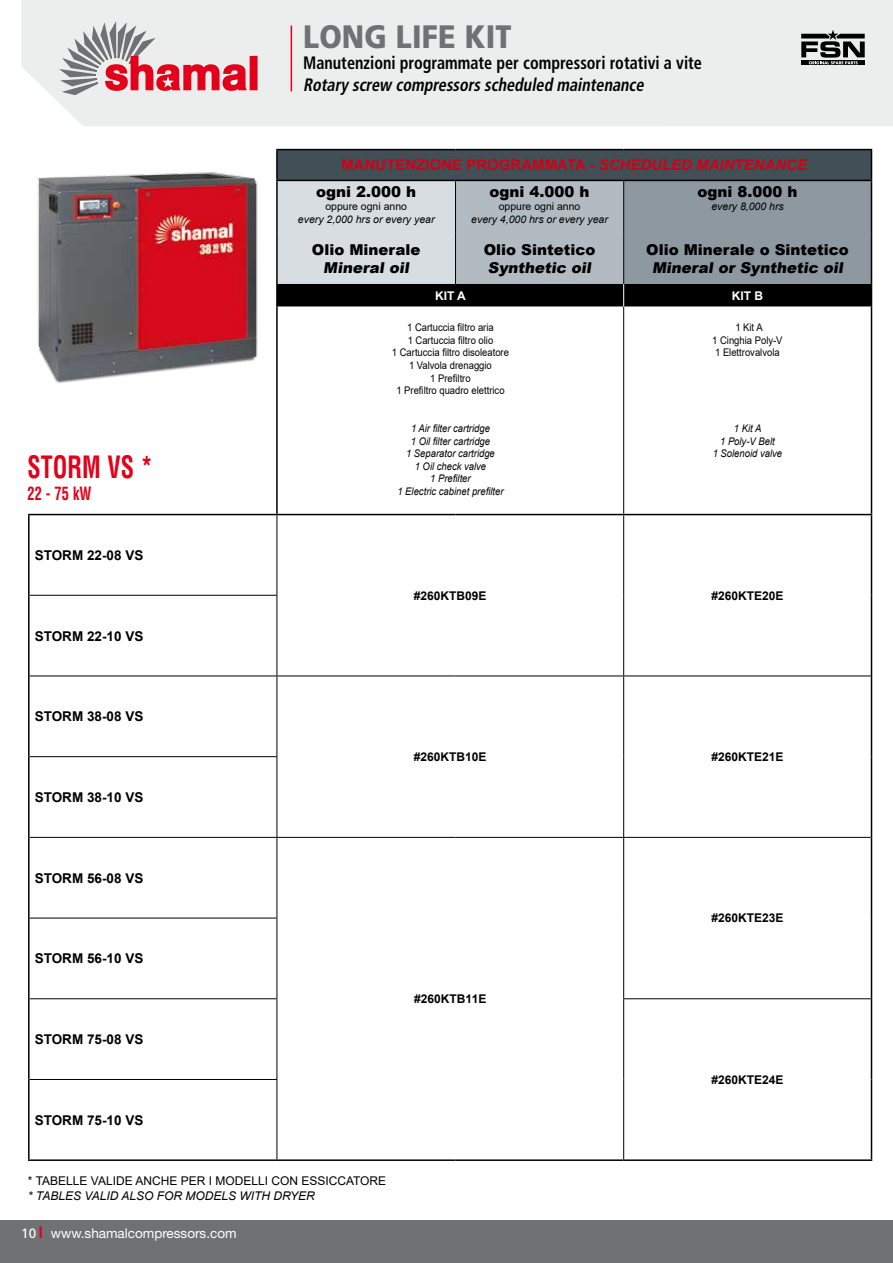
<style>
.page{position:relative;width:893px;height:1263px;background:#fff}
.page>*{position:absolute;margin:0;border:0;box-sizing:border-box;transform-origin:0 0}
.t1{font:900 32.4px "Frutiger LT Std";letter-spacing:.005em;color:#707172;scale:.89 1}
.t2{font:700 condensed 30px "Helvetica LT Std";color:#e2001a;scale:.8 1}
.t3{font:700 condensed 18px "Frutiger LT Std";color:#000;scale:.9 1}
.t4{font:italic 700 condensed 18px "Frutiger LT Std";color:#000;scale:.9 1}
.t5{font:700 condensed 18px "Helvetica LT Std";color:#e2001a;scale:.8 1}
.t6{font:900 15px/18px "Arial";color:#000;text-align:center}
.t7{font:700 15px/26.8px "Arial";color:#d10019}
.t8{font:700 13.5px "Arial";color:#000}
.t9{font:13.5px "Helvetica Neue LT Std";color:#fff}
.t10{font:700 12px "Arial";color:#000}
.t11{font:12px "Arial";color:#000}
.t12{font:italic 12px "Arial";color:#000}
.t13{font:700 12px "Arial";color:#fff}
.t14{font:10.5px/12.6px "Arial";color:#000;text-align:center;scale:.9 1}
.t15{font:italic 10.5px/12.6px "Arial";color:#000;text-align:center;scale:.9 1}
.t16{font:italic 10.5px "Arial";color:#000}
.t17{font:10.5px "Arial";color:#000}
.s1{font-style:italic}
.s2{font-weight:900;color:#000}
.s3{font-family:"Frutiger LT Std"}
.s4{font-weight:700;font-size:16.5px;color:#e2001a}
</style>
<div class="page">
<div style="left:21px;top:0;width:647px;height:126px;background:#eceded"></div>
<div style="left:0;top:1220px;width:893px;height:43px;background:#707172"></div>
<hr style="left:291px;top:26px;width:1px;height:65px;background:#e2001a">
<svg style="left:57px;top:22px;width:201px;height:74px"></svg>
<div style="left:668px;top:0;width:225px;height:126px;background:#eceded"></div>
<img style="left:38px;top:172px;width:220px;height:211px">
<div style="left:277px;top:150px;width:594px;height:30px;background:#434f57"></div>
<svg style="left:277px;top:515px;width:594px;height:644px"></svg>
<hr style="left:623px;top:306px;width:1px;height:208px;background:#000">
<hr style="left:277px;top:515px;width:1px;height:80px;background:#000">
<hr style="left:277px;top:596px;width:1px;height:80px;background:#000">
<hr style="left:277px;top:676px;width:1px;height:80px;background:#000">
<hr style="left:277px;top:757px;width:1px;height:80px;background:#000">
<hr style="left:277px;top:838px;width:1px;height:80px;background:#000">
<hr style="left:277px;top:918px;width:1px;height:80px;background:#000">
<hr style="left:277px;top:999px;width:1px;height:80px;background:#000">
<hr style="left:277px;top:1080px;width:1px;height:79px;background:#000">
<hr style="left:623px;top:515px;width:1px;height:80px;background:#000">
<hr style="left:623px;top:595px;width:1px;height:81px;background:#000">
<hr style="left:623px;top:676px;width:1px;height:81px;background:#000">
<hr style="left:623px;top:757px;width:1px;height:80px;background:#000">
<hr style="left:30px;top:595px;width:247px;height:1px;background:#000">
<hr style="left:30px;top:676px;width:247px;height:1px;background:#000">
<hr style="left:30px;top:756px;width:247px;height:1px;background:#000">
<hr style="left:30px;top:837px;width:247px;height:1px;background:#000">
<hr style="left:30px;top:918px;width:247px;height:1px;background:#000">
<hr style="left:30px;top:998px;width:247px;height:1px;background:#000">
<hr style="left:30px;top:1079px;width:247px;height:1px;background:#000">
<hr style="left:623px;top:838px;width:1px;height:80px;background:#000">
<hr style="left:623px;top:918px;width:1px;height:80px;background:#000">
<hr style="left:623px;top:999px;width:1px;height:80px;background:#000">
<hr style="left:623px;top:1079px;width:1px;height:80px;background:#000">
<hr style="left:871px;top:150px;width:1px;height:30px;background:#000">
<hr style="left:28px;top:514px;width:249px;height:1px;background:#000">
<hr style="left:28px;top:515px;width:2px;height:80px;background:#000">
<hr style="left:28px;top:595px;width:2px;height:81px;background:#000">
<hr style="left:28px;top:676px;width:2px;height:81px;background:#000">
<hr style="left:28px;top:757px;width:2px;height:80px;background:#000">
<hr style="left:28px;top:837px;width:2px;height:81px;background:#000">
<hr style="left:28px;top:918px;width:2px;height:81px;background:#000">
<hr style="left:28px;top:999px;width:2px;height:80px;background:#000">
<hr style="left:28px;top:1079px;width:2px;height:80px;background:#000">
<hr style="left:277px;top:514px;width:178px;height:1px;background:#000">
<hr style="left:455px;top:514px;width:169px;height:1px;background:#000">
<hr style="left:624px;top:514px;width:248px;height:1px;background:#000">
<hr style="left:276px;top:149px;width:179px;height:1px;background:#000">
<hr style="left:455px;top:149px;width:169px;height:1px;background:#000">
<hr style="left:624px;top:149px;width:248px;height:1px;background:#000">
<hr style="left:276px;top:180px;width:179px;height:1px;background:#000">
<hr style="left:276px;top:150px;width:2px;height:30px;background:#000">
<hr style="left:276px;top:181px;width:2px;height:52px;background:#000">
<hr style="left:276px;top:233px;width:2px;height:51px;background:#000">
<hr style="left:276px;top:284px;width:2px;height:22px;background:#000">
<hr style="left:276px;top:306px;width:2px;height:208px;background:#000">
<hr style="left:277px;top:1159px;width:178px;height:2px;background:#000">
<hr style="left:455px;top:1159px;width:169px;height:2px;background:#000">
<hr style="left:624px;top:1159px;width:248px;height:2px;background:#000">
<hr style="left:28px;top:1159px;width:249px;height:2px;background:#000">
<hr style="left:871px;top:306px;width:1px;height:208px;background:#000">
<hr style="left:871px;top:515px;width:1px;height:80px;background:#000">
<hr style="left:871px;top:595px;width:1px;height:81px;background:#000">
<hr style="left:871px;top:676px;width:1px;height:81px;background:#000">
<hr style="left:871px;top:757px;width:1px;height:80px;background:#000">
<hr style="left:871px;top:837px;width:1px;height:81px;background:#000">
<hr style="left:871px;top:918px;width:1px;height:81px;background:#000">
<hr style="left:871px;top:999px;width:1px;height:80px;background:#000">
<hr style="left:871px;top:1079px;width:1px;height:80px;background:#000">
<svg style="left:277px;top:180px;width:595px;height:126px"></svg>
<hr style="left:624px;top:676px;width:247px;height:1px;background:#000">
<hr style="left:624px;top:837px;width:247px;height:1px;background:#000">
<hr style="left:623px;top:998px;width:248px;height:1px;background:#000">
<hr style="left:277px;top:676px;width:178px;height:1px;background:#000">
<hr style="left:455px;top:676px;width:169px;height:1px;background:#000">
<hr style="left:277px;top:837px;width:178px;height:1px;background:#000">
<hr style="left:455px;top:837px;width:169px;height:1px;background:#000">
<h1 class="t1" style="left:303px;top:17px;width:235px">LONG LIFE KIT</h1>
<h3 class="t3" style="left:303px;top:52px;width:445px">Manutenzioni programmate per compressori rotativi a vite</h3>
<h3 class="t4" style="left:303px;top:74px;width:384px">Rotary screw compressorsscheduled maintenance</h3>
<h2 class="t2" style="left:28px;top:448px;width:158px">STORM VS *</h2>
<h3 class="t5" style="left:28px;top:482px;width:81px">22 - 75 kW</h3>
<p class="t8" style="left:35px;top:545px;width:110px">STORM 22-08 VS</p>
<p class="t8" style="left:35px;top:626px;width:110px">STORM 22-10 VS</p>
<p class="t8" style="left:35px;top:707px;width:110px">STORM 38-08 VS</p>
<p class="t8" style="left:35px;top:788px;width:110px">STORM 38-10 VS</p>
<p class="t8" style="left:35px;top:868px;width:110px">STORM 56-08 VS</p>
<p class="t8" style="left:35px;top:949px;width:110px">STORM 56-10 VS</p>
<p class="t8" style="left:35px;top:1030px;width:110px">STORM 75-08 VS</p>
<p class="t8" style="left:35px;top:1110px;width:110px">STORM 75-10 VS</p>
<h3 class="t7" style="left:316px;top:152px;width:492px;text-indent:25px">MANUTENZIONE PROGRAMMATA - <span class="s1">SCHEDULED MAINTENANCE </span><span class="s2">ogni 2.000 h</span></h3>
<p class="t17" style="left:325px;top:199px;width:83px">oppure ogni anno</p>
<p class="t16" style="left:298px;top:212px;width:138px">every 2,000 hrs or every year</p>
<h3 class="t6" style="left:698px;top:182px;width:102px">ogni 8.000 h</h3>
<p class="t16" style="left:711px;top:199px;width:74px">every 8,000 hrs</p>
<h3 class="t6" style="left:490px;top:182px;width:102px">ogni 4.000 h</h3>
<p class="t17" style="left:499px;top:199px;width:83px">oppure ogni anno</p>
<p class="t16" style="left:471px;top:212px;width:138px">every 4,000 hrs or every year</p>
<h3 class="t6" style="left:312px;top:240px;width:110px">Olio Minerale<br>Mineral oil</h3>
<h3 class="t6" style="left:484px;top:240px;width:113px;text-align:left">Olio Sintetico<br>Synthetic oil</h3>
<h3 class="t6" style="left:646px;top:240px;width:204px">Olio Minerale o Sintetico<br>Mineral or Synthetic oil</h3>
<p class="t13" style="left:435px;top:287px;width:32px">KIT A</p>
<p class="t13" style="left:732px;top:287px;width:33px">KIT B</p>
<p class="t14" style="left:392px;top:321px;width:132px">1 Cartuccia filtro aria<br>1 Cartuccia filtro olio<br>1 Cartuccia filtro disoleatore<br>1 Valvola drenaggio<br>1 Prefiltro<br>1 Prefiltro quadro elettrico</p>
<p class="t15" style="left:397px;top:422px;width:119px">1 Air filter cartridge<br>1 Oil filter cartridge<br>1 Separator cartridge<br>1 Oil check valve<br>1 Prefilter<br>1 Electric cabinet prefilter</p>
<p class="t14" style="left:712px;top:321px;width:80px">1 Kit A<br>1 Cinghia Poly-V<br>1 Elettrovalvola</p>
<p class="t15" style="left:713px;top:422px;width:79px">1 Kit A<br>1 Poly-V Belt<br>1 Solenoid valve</p>
<p class="t10" style="left:414px;top:587px;width:74px">#260KTB09E</p>
<p class="t10" style="left:711px;top:587px;width:74px">#260KTE20E</p>
<p class="t10" style="left:414px;top:748px;width:74px">#260KTB10E</p>
<p class="t10" style="left:711px;top:748px;width:74px">#260KTE21E</p>
<p class="t10" style="left:414px;top:990px;width:74px">#260KTB11E</p>
<p class="t10" style="left:711px;top:910px;width:74px">#260KTE23E</p>
<p class="t10" style="left:711px;top:1071px;width:74px">#260KTE24E</p>
<p class="t11" style="left:28px;top:1173px;width:360px">* TABELLE VALIDE ANCHE PER I MODELLI CON ESSICCATORE</p>
<p class="t12" style="left:28px;top:1188px;width:288px">* TABLES VALID ALSO FOR MODELS WITH DRYER</p>
<p class="t9" style="left:21px;top:1225px;width:217px"><span class="s3">10</span> <span class="s4">I</span> www.shamalcompressors.com</p>
</div>
